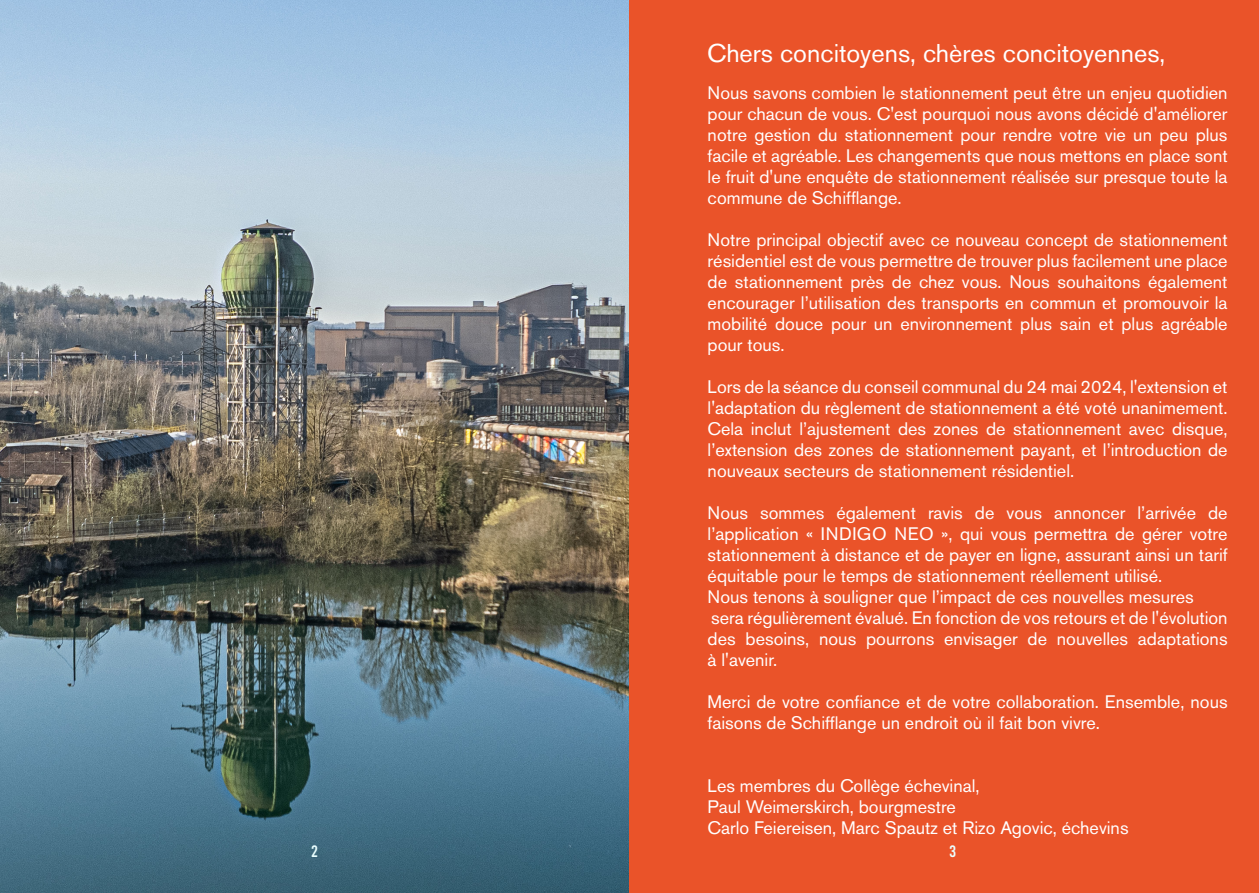
<style>
.page{position:relative;width:1259px;height:893px;background:#fff}
.page>*{position:absolute;margin:0;border:0;box-sizing:border-box;transform-origin:0 0}
.t1{font:25.5px "Akzidenz Grotesk BE";color:#fff}
.t2{font:18px/21px "Akzidenz Grotesk BE";color:#fff;text-align:justify}
.t3{font:16.5px "Bebas Kai";color:#eaffff}
</style>
<div class="page">
<img style="left:0;top:0;width:629px;height:893px">
<div style="left:629px;top:0;width:630px;height:893px;background:#ea5329"></div>
<p class="t3" style="left:312px;top:842px;width:8px">2</p>
<h1 class="t1" style="left:707px;top:38px;width:460px">Chers concitoyens, chères concitoyennes,</h1>
<p class="t2" style="left:707px;top:83px;width:521px">Nous savons combien le stationnement peut être un enjeu quotidien pour chacun de vous. C'est pourquoi nous avons décidé d'améliorer notre gestion du stationnement pour rendre votre vie un peu plus facile et agréable. Les changements que nous mettons en place sont le fruit d'une enquête de stationnement réalisée sur presque toute la commune de Schifflange.</p>
<p class="t2" style="left:707px;top:230px;width:521px">Notre principal objectif avec ce nouveau concept de stationnement résidentiel est de vous permettre de trouver plus facilement une place de stationnement près de chez vous. Nous souhaitons également encourager l’utilisation des transports en commun et promouvoir la mobilité douce pour un environnement plus sain et plus agréable pour tous.</p>
<p class="t2" style="left:707px;top:377px;width:521px">Lors de la séance du conseil communal du 24 mai 2024, l'extension et l'adaptation du règlement de stationnement a été voté unanimement.<br>Cela inclut l’ajustement des zones de stationnement avec disque, l’extension des zones de stationnement payant, et l’introduction de nouveaux secteurs de stationnement résidentiel.</p>
<p class="t2" style="left:707px;top:503px;width:521px;text-align:left">Nous sommes également ravis de vous annoncer l’arrivée de l’application « INDIGO NEO », qui vous permettra de gérer votre stationnement à distance et de payer en ligne, assurant ainsi un tarif équitable pour le temps de stationnement réellement utilisé.<br>Nous tenons à souligner que l’impact de ces nouvelles mesures sera régulièrement évalué. En fonction de vos retours et de l'évolution des besoins, nous pourrons envisager de nouvelles adaptations à l'avenir.</p>
<p class="t2" style="left:707px;top:692px;width:521px">Merci de votre confiance et de votre collaboration. Ensemble, nous faisons de Schifflange un endroit où il fait bon vivre.</p>
<p class="t2" style="left:707px;top:776px;width:422px;text-align:left">Les membres du Collège échevinal,<br>Paul Weimerskirch, bourgmestre<br>Carlo Feiereisen, Marc Spautz et Rizo Agovic, échevins</p>
<p class="t3" style="left:949px;top:842px;width:8px">3</p>
</div>
